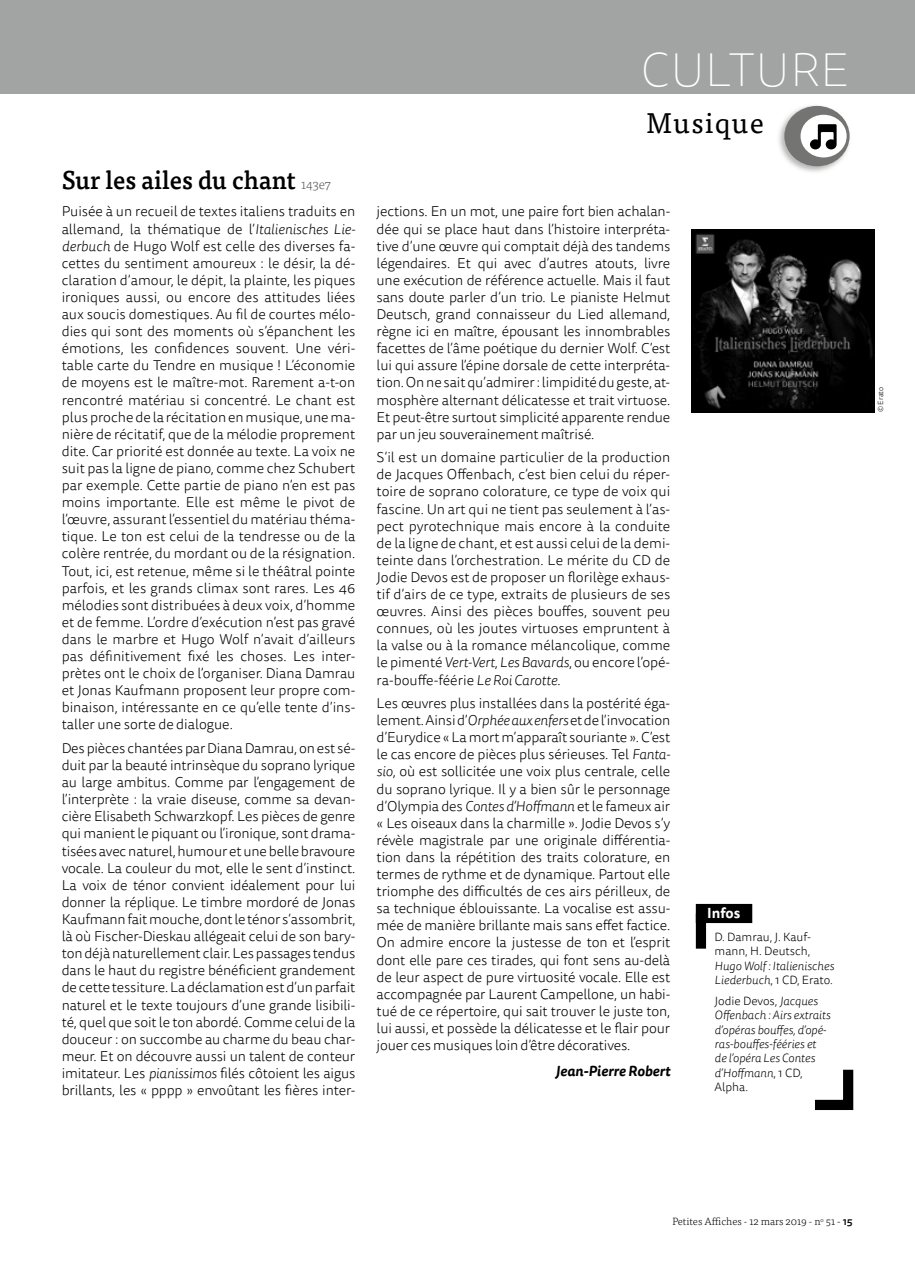
<style>
.page{position:relative;width:915px;height:1263px;background:#fff}
.page>*{position:absolute;margin:0;border:0;box-sizing:border-box;transform-origin:0 0}
.t1{font:100 48px "Tisa Sans OT";letter-spacing:.01em;color:#fff}
.t2{font:28.5px "Tisa OT";letter-spacing:.04em;color:#000}
.t3{font:500 25.5px "Tisa OT";color:#000;scale:.95 1}
.t4{font:300 14.25px/17.1px "Tisa Sans OT";letter-spacing:-.01em;color:#000;text-align:justify}
.t5{font:italic 700 14.25px "Tisa Sans OT";color:#000}
.t6{font:700 14.25px "Tisa Sans OT";color:#fff}
.t7{font:italic 300 12px/14.4px "Tisa Sans OT";color:#000}
.t8{font:300 12px/14.4px "Tisa Sans OT";color:#000}
.t9{font:300 10.5px "Tisa OT";color:#000}
.t10{font:300 7.5px "Tisa Sans OT";letter-spacing:-.005em;color:#000}
.s1{font-weight:300;font-size:13.5px;color:#5b5b5b}
.s2{font-style:italic}
.s3{font-style:normal}
.s4{font-family:"Tisa Sans OT"}
.s5{font-family:"Tisa Sans OT";font-weight:500}
</style>
<div class="page">
<div style="left:0;top:0;width:914px;height:94px;background:#a2a3a3"></div>
<img style="left:779px;top:105px;width:71px;height:67px">
<div style="left:784px;top:106px;width:65px;height:60px;background:#747473;border-radius:50%"></div>
<div style="left:800px;top:115px;width:46px;height:42px;background:#fff;border-radius:50%"></div>
<svg style="left:810px;top:124px;width:26px;height:25px"></svg>
<img style="left:691px;top:229px;width:183px;height:183px">
<div style="left:695px;top:904px;width:57px;height:19px;background:#000"></div>
<svg style="left:815px;top:1069px;width:39px;height:41px"></svg>
<div style="left:695px;top:913px;width:10px;height:36px;background:#000"></div>
<h3 class="t3" style="left:62px;top:164px;width:285px">Sur les ailes du chant <span class="s1">143e7</span></h3>
<p class="t4" style="left:62px;top:204px;width:295px">Puisée à un recueil de textes italiens traduits en allemand, la thématique de l’<span class="s2">Italienisches Lie&shy;derbuch</span> de Hugo Wolf est celle des diverses fa&shy;cettes du sentiment amoureux : le désir, la dé&shy;claration d’amour, le dépit, la plainte, les piques ironiques aussi, ou encore des attitudes liées aux soucis domestiques. Au fil de courtes mélo&shy;dies qui sont des moments où s’épanchent les émotions, les confidences souvent. Une véri&shy;table carte du Tendre en musique ! L’économie de moyens est le maître-mot. Rarement a-t-on rencontré matériau si concentré. Le chant est plus proche de la récitation en musique, une ma&shy;nière de récitatif, que de la mélodie proprement dite. Car priorité est donnée au texte. La voix ne suit pas la ligne de piano, comme chez Schubert par exemple. Cette partie de piano n’en est pas moins importante. Elle est même le pivot de l’œuvre, assurant l’essentiel du matériau théma&shy;tique. Le ton est celui de la tendresse ou de la colère rentrée, du mordant ou de la résignation.<br>Tout, ici, est retenue, même si le théâtral pointe parfois, et les grands climax sont rares. Les 46 mélodies sont distribuées à deux voix, d’homme et de femme. L’ordre d’exécution n’est pas gravé dans le marbre et Hugo Wolf n’avait d’ailleurs pas définitivement fixé les choses. Les inter&shy;prètes ont le choix de l’organiser. Diana Damrau et Jonas Kaufmann proposent leur propre com&shy;binaison, intéressante en ce qu’elle tente d’ins&shy;taller une sorte de dialogue.</p>
<p class="t4" style="left:62px;top:740px;width:295px">Des pièces chantées par Diana Damrau, on est sé&shy;duit par la beauté intrinsèque du soprano lyrique au large ambitus. Comme par l’engagement de l’interprète : la vraie diseuse, comme sa devan&shy;cière Elisabeth Schwarzkopf. Les pièces de genre qui manient le piquant ou l’ironique, sont drama&shy;tisées avec naturel, humour et une belle bravoure vocale. La couleur du mot, elle le sent d’instinct.<br>La voix de ténor convient idéalement pour lui donner la réplique. Le timbre mordoré de Jonas Kaufmann fait mouche, dont le ténor s’assombrit, là où Fischer-Dieskau allégeait celui de son bary&shy;ton déjà naturellement clair. Les passages tendus dans le haut du registre bénéficient grandement de cette tessiture. La déclamation est d’un parfait naturel et le texte toujours d’une grande lisibili&shy;té, quel que soit le ton abordé. Comme celui de la douceur : on succombe au charme du beau char&shy;meur. Et on découvre aussi un talent de conteur imitateur. Les <span class="s2">pianissimos</span> filés côtoient les aigus brillants, les « pppp » envoûtant les fières inter-</p>
<h1 class="t1" style="left:640px;top:42px;width:210px">CULTURE</h1>
<h2 class="t2" style="left:646px;top:107px;width:119px">Musique</h2>
<p class="t4" style="left:376px;top:204px;width:295px">jections. En un mot, une paire fort bien achalan&shy;dée qui se place haut dans l’histoire interpréta&shy;tive d’une œuvre qui comptait déjà des tandems légendaires. Et qui avec d’autres atouts, livre une exécution de référence actuelle. Mais il faut sans doute parler d’un trio. Le pianiste Helmut Deutsch, grand connaisseur du Lied allemand, règne ici en maître, épousant les innombrables facettes de l’âme poétique du dernier Wolf. C’est lui qui assure l’épine dorsale de cette interpréta&shy;tion. On ne sait qu’admirer : limpidité du geste, at&shy;mosphère alternant délicatesse et trait virtuose.<br>Et peut-être surtout simplicité apparente rendue par un jeu souverainement maîtrisé.</p>
<p class="t4" style="left:376px;top:450px;width:295px">S’il est un domaine particulier de la production de Jacques Offenbach, c’est bien celui du réper&shy;toire de soprano colorature, ce type de voix qui fascine. Un art qui ne tient pas seulement à l’as&shy;pect pyrotechnique mais encore à la conduite de la ligne de chant, et est aussi celui de la demi&shy;teinte dans l’orchestration. Le mérite du CD de Jodie Devos est de proposer un florilège exhaus&shy;tif d’airs de ce type, extraits de plusieurs de ses œuvres. Ainsi des pièces bouffes, souvent peu connues, où les joutes virtuoses empruntent à la valse ou à la romance mélancolique, comme le pimenté <span class="s2">Vert-Vert</span>, <span class="s2">Les Bavards</span>, ou encore l’opé&shy;ra-bouffe-féérie <span class="s2">Le Roi Carotte</span>.</p>
<p class="t4" style="left:376px;top:695px;width:295px">Les œuvres plus installées dans la postérité éga&shy;lement. Ainsi d’<span class="s2">Orphée aux enfers</span> et de l’invocation d’Eurydice « La mort m’apparaît souriante ». C’est le cas encore de pièces plus sérieuses. Tel <span class="s2">Fanta&shy;sio</span>, où est sollicitée une voix plus centrale, celle du soprano lyrique. Il y a bien sûr le personnage d’Olympia des <span class="s2">Contes d’Hoffmann</span> et le fameux air « Les oiseaux dans la charmille ». Jodie Devos s’y révèle magistrale par une originale différentia&shy;tion dans la répétition des traits colorature, en termes de rythme et de dynamique. Partout elle triomphe des difficultés de ces airs périlleux, de sa technique éblouissante. La vocalise est assu&shy;mée de manière brillante mais sans effet factice.<br>On admire encore la justesse de ton et l’esprit dont elle pare ces tirades, qui font sens au-delà de leur aspect de pure virtuosité vocale. Elle est accompagnée par Laurent Campellone, un habi&shy;tué de ce répertoire, qui sait trouver le juste ton, lui aussi, et possède la délicatesse et le flair pour jouer ces musiques loin d’être décoratives.</p>
<p class="t5" style="left:555px;top:1061px;width:116px">Jean-Pierre Robert</p>
<p class="t6" style="left:707px;top:904px;width:35px">Infos</p>
<p class="t8" style="left:714px;top:930px;width:98px">D. Damrau, J. Kauf&shy;mann, H. Deutsch,</p>
<p class="t7" style="left:714px;top:959px;width:121px">Hugo Wolf : Italienisches<br>Liederbuch<span class="s3">, 1 CD, Erato.</span></p>
<p class="t7" style="left:714px;top:994px;width:117px"><span class="s3">Jodie Devos,</span> Jacques<br>Offenbach : Airs extraits d’opéras bouffes, d’opé&shy;ras-bouffes-fééries et de l’opéra Les Contes d’Hoffmann<span class="s3">, 1 CD,<br>Alpha.</span></p>
<p class="t10" style="left:875px;top:412px;width:27px;rotate:-90deg">© Erato</p>
<p class="t9" style="left:672px;top:1216px;width:182px">Petites Affiches - 12 mars 2019 - n<sup>o</sup> 51 <span class="s4">-</span> <span class="s5">15</span></p>
</div>
